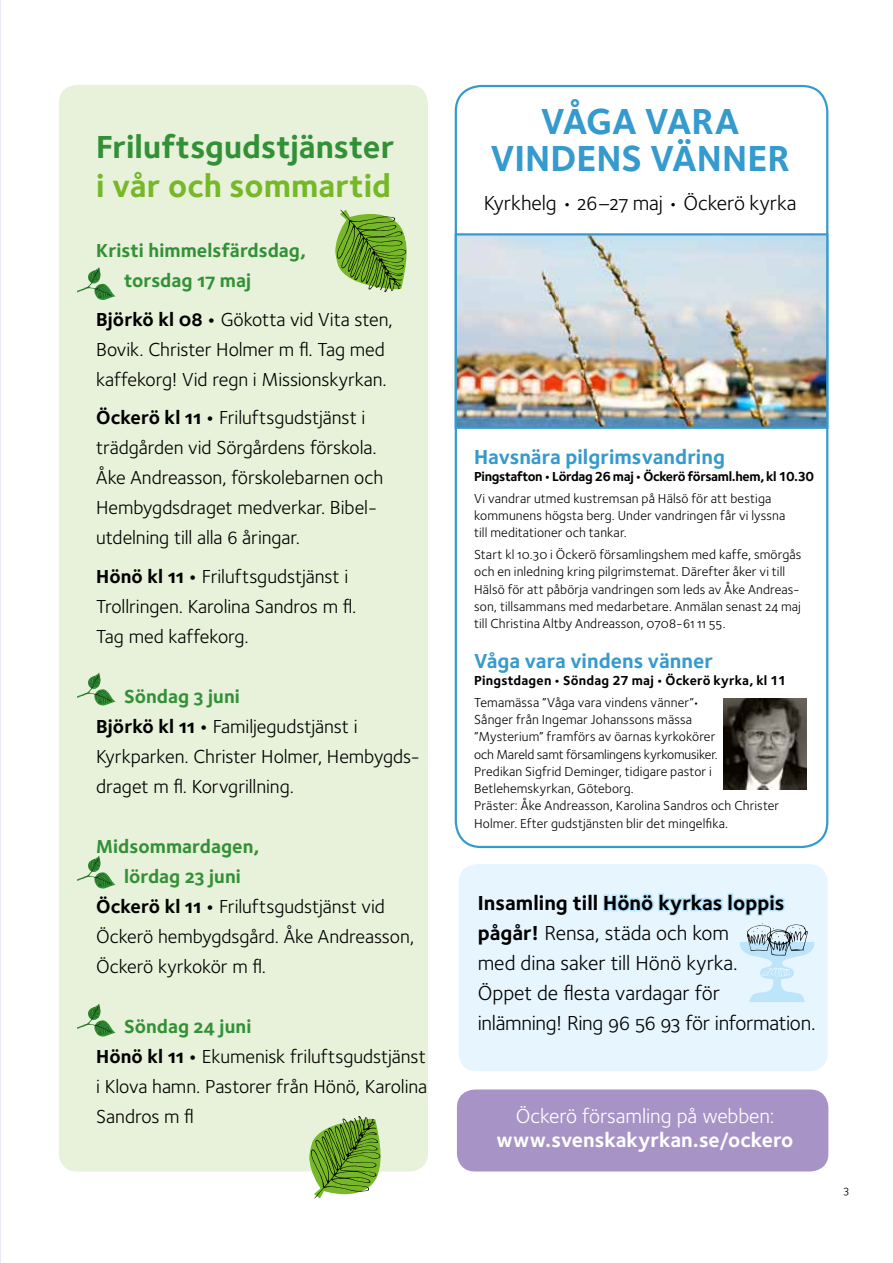
<style>
.page{position:relative;width:893px;height:1263px;background:#fff}
.page>*{position:absolute;margin:0;border:0;box-sizing:border-box;transform-origin:0 0}
.t1{font:37.5px/37.5px "Foundry Sterling Bold OSF";letter-spacing:.025em;color:#359acd;text-align:center}
.t2{font:33px "Foundry Sterling Bold OSF";color:#329137}
.t3{font:33px "Foundry Sterling Bold OSF";color:#76b828}
.t4{font:21px/30px "Foundry Sterling Book OSF";letter-spacing:-.005em;color:#000}
.t5{font:21px "Foundry Sterling Bold OSF";color:#359acd}
.t6{font:21px "Foundry Sterling Bold OSF";color:#000}
.t7{font:21px "Foundry Sterling Bold OSF";color:#fff}
.t8{font:21px "Foundry Sterling Book OSF";letter-spacing:-.005em;color:#fff}
.t9{font:19.5px/30px "Foundry Sterling Book OSF";letter-spacing:-.005em;color:#000}
.t10{font:19.5px/30px "Foundry Sterling Bold OSF";letter-spacing:.005em;color:#329137}
.t11{font:13.5px/17.2px "Foundry Sterling Book OSF";letter-spacing:.01em;color:#000}
.t12{font:700 13.5px "Foundry Sterling";letter-spacing:-.025em;color:#000}
.t13{font:700 13.5px "Foundry Sterling";letter-spacing:.015em;color:#000}
.t14{font:12px "Foundry Sterling Book OSF";color:#000}
.s1{font-family:"Foundry Sterling Bold OSF"}
</style>
<div class="page">
<div style="left:59px;top:85px;width:369px;height:1086px;background:#e8f1d9;border-radius:18px"></div>
<div style="left:459px;top:864px;width:369px;height:207px;background:#e6f5fe;border-radius:18px"></div>
<div style="left:457px;top:1089px;width:371px;height:82px;background:#a793c6;border-radius:18px"></div>
<hr style="left:0;top:0;width:1px;height:1263px;background:#ece9f5">
<img style="left:458px;top:236px;width:367px;height:190px">
<div style="left:455px;top:233px;width:373px;height:196px;border:2px solid #359acd"></div>
<svg style="left:603px;top:893px;width:120px;height:23px"></svg>
<div style="left:727px;top:893px;width:6px;height:18px;border:3px solid #bce4fa"></div>
<div style="left:769px;top:893px;width:6px;height:7px;border:3px solid #bce4fa;border-radius:50%"></div>
<svg style="left:731px;top:896px;width:54px;height:20px"></svg>
<svg style="left:740px;top:923px;width:74px;height:79px"></svg>
<svg style="left:335px;top:209px;width:72px;height:83px"></svg>
<svg style="left:77px;top:267px;width:39px;height:33px"></svg>
<svg style="left:77px;top:673px;width:39px;height:32px"></svg>
<svg style="left:77px;top:856px;width:39px;height:32px"></svg>
<svg style="left:77px;top:1004px;width:39px;height:32px"></svg>
<svg style="left:306px;top:1116px;width:77px;height:83px"></svg>
<img style="left:723px;top:698px;width:84px;height:92px">
<h2 class="t2" style="left:96px;top:124px;width:299px">Friluftsgudstjänster</h2>
<h2 class="t3" style="left:96px;top:163px;width:296px">i vår och sommartid</h2>
<h3 class="t10" style="left:124px;top:235px;width:184px;text-indent:-28px">Kristi himmelsfärdsdag, torsdag 17 maj</h3>
<h3 class="t9" style="left:96px;top:304px;width:298px"><span class="s1">Björkö kl 08 •</span> Gökotta vid Vita sten,<br>Bovik. Christer Holmer m fl. Tag med kaffekorg! Vid regn i Missionskyrkan.</h3>
<h3 class="t9" style="left:96px;top:402px;width:288px"><span class="s1">Öckerö kl 11 •</span> Friluftsgudstjänst i trädgården vid Sörgårdens förskola.<br>Åke Andreasson, förskolebarnen och Hembygdsdraget medverkar. Bibel&shy;utdelning till alla 6 åringar.</h3>
<h3 class="t9" style="left:96px;top:561px;width:262px"><span class="s1">Hönö kl 11 •</span> Friluftsgudstjänst i<br>Trollringen. Karolina Sandros m fl.<br>Tag med kaffekorg.</h3>
<h3 class="t10" style="left:124px;top:681px;width:117px">Söndag 3 juni</h3>
<h3 class="t9" style="left:96px;top:711px;width:325px"><span class="s1">Björkö kl 11 •</span> Familjegudstjänst i<br>Kyrkparken. Christer Holmer, Hembygds&shy;draget m fl. Korvgrillning.</h3>
<h3 class="t10" style="left:96px;top:831px;width:165px;text-align:center">Midsommardagen, lördag 23 juni</h3>
<h3 class="t9" style="left:96px;top:891px;width:320px"><span class="s1">Öckerö kl 11 •</span> Friluftsgudstjänst vid<br>Öckerö hembygdsgård. Åke Andreasson,<br>Öckerö kyrkokör m fl.</h3>
<h3 class="t10" style="left:124px;top:1011px;width:129px">Söndag 24 juni</h3>
<h3 class="t9" style="left:96px;top:1041px;width:332px;text-align:justify"><span class="s1">Hönö kl 11 •</span> Ekumenisk friluftsgudstjänst i Klova hamn. Pastorer från Hönö, Karolina Sandros m fl</h3>
<h1 class="t1" style="left:490px;top:101px;width:301px">våga vara vindens vänner</h1>
<h3 class="t4" style="left:484px;top:188px;width:314px">Kyrkhelg • 26–27 maj • Öckerö kyrka</h3>
<h3 class="t5" style="left:474px;top:442px;width:252px">Havsnära pilgrimsvandring</h3>
<p class="t12" style="left:474px;top:467px;width:342px">Pingstafton • Lördag 26 maj • Öckerö församl.hem, kl 10.30</p>
<p class="t11" style="left:474px;top:489px;width:313px">Vi vandrar utmed kustremsan på Hälsö för att bestiga kommunens högsta berg. Under vandringen får vi lyssna till meditationer och tankar.</p>
<p class="t11" style="left:474px;top:545px;width:329px">Start kl 10.30 i Öckerö församlingshem med kaffe, smörgås och en inledning kring pilgrimstemat. Därefter åker vi till Hälsö för att påbörja vandringen som leds av Åke Andreas&shy;son, tillsammans med medarbetare. Anmälan senast 24 maj till Christina Altby Andreasson, 0708-61 11 55.</p>
<h3 class="t5" style="left:474px;top:646px;width:240px">Våga vara vindens vänner</h3>
<p class="t13" style="left:474px;top:671px;width:314px">Pingstdagen • Söndag 27 maj • Öckerö kyrka, kl 11</p>
<p class="t11" style="left:474px;top:693px;width:307px">Temamässa ”Våga vara vindens vänner”•<br>Sånger från I ngemar Johanssons mässa<br>”Mysterium” framförs av öarnas kyrkokörer<br>och Mareld samt församlingens kyrkomusiker.<br>Predikan Sigfrid Deminger, tidigare pastor i Betlehemskyrkan, Göteborg.<br>Präster: Åke Andreasson, Karolina Sandros och Christer Holmer. Efter gudstjänsten blir det mingelfika.</p>
<h3 class="t6" style="left:478px;top:888px;width:308px">Insamling till Hönö kyrkas loppis</h3>
<h3 class="t4" style="left:478px;top:917px;width:339px"><span class="s1">pågår!</span> Rensa, städa och kom<br>med dina saker till Hönö kyrka.<br>Öppet de flesta vardagar för<br>inlämning! Ring 96 56 93 för information.</h3>
<h3 class="t8" style="left:516px;top:1101px;width:260px">Öckerö församling på webben:</h3>
<h3 class="t7" style="left:497px;top:1125px;width:298px">www.svenskakyrkan.se/ockero</h3>
<p class="t14" style="left:844px;top:1181px;width:7px">3</p>
</div>
